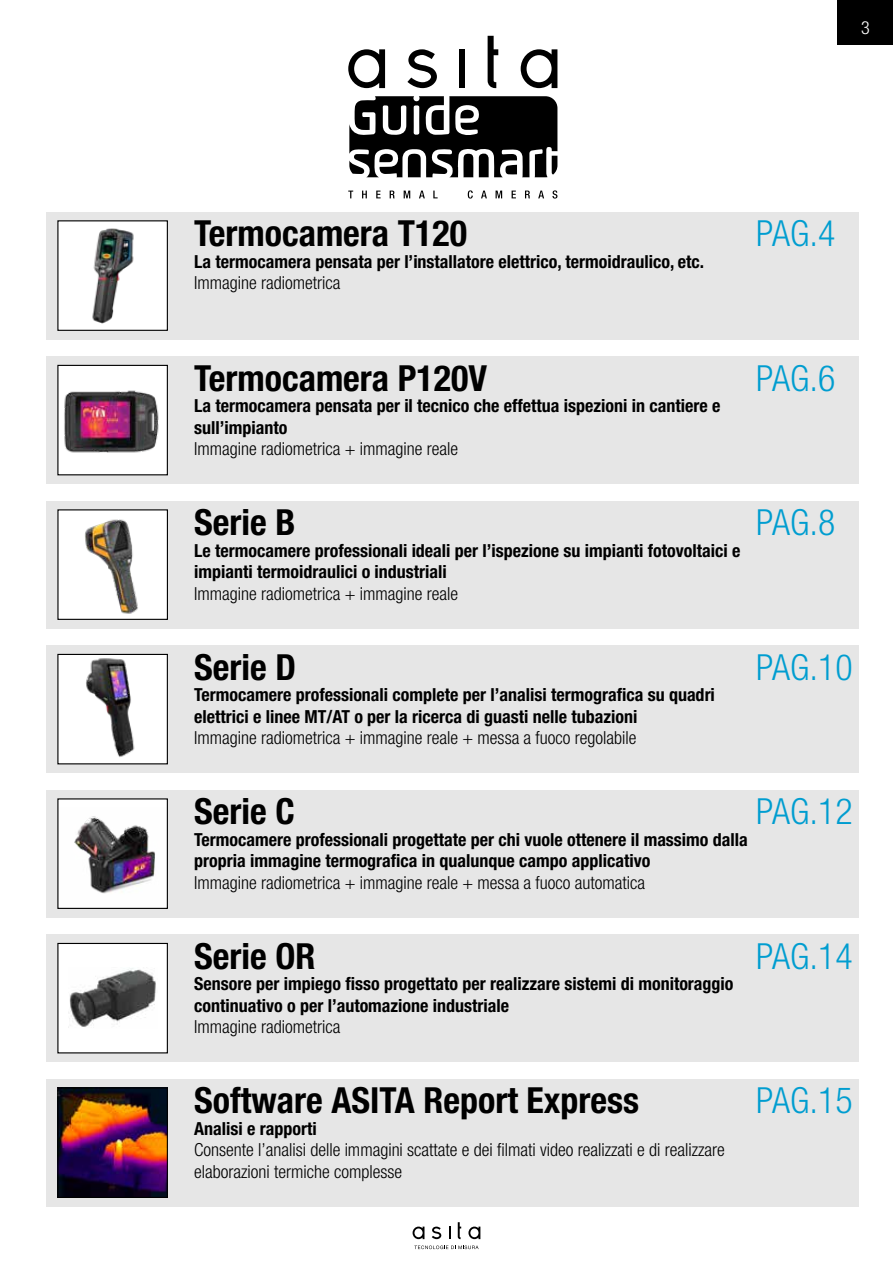
<style>
.page{position:relative;width:893px;height:1263px;background:#fff}
.page>*{position:absolute;margin:0;border:0;box-sizing:border-box;transform-origin:0 0}
.t1{font:700 condensed 36px "Helvetica Neue LT Std";color:#000}
.t2{font:300 condensed 36px "Helvetica Neue LT Std";color:#009dd0}
.t3{font:700 condensed 18px/21.6px "Helvetica Neue LT Std";color:#000}
.t4{font:300 condensed 18px/21.6px "Helvetica Neue LT Std";color:#000}
.t5{font:300 condensed 18px "Helvetica Neue LT Std";color:#fff}
</style>
<div class="page">
<div style="left:838px;top:0;width:55px;height:44px;background:#000"></div>
<svg style="left:413px;top:1226px;width:11px;height:13px"></svg>
<svg style="left:432px;top:1226px;width:9px;height:13px"></svg>
<svg style="left:449px;top:1226px;width:1px;height:13px"></svg>
<svg style="left:458px;top:1222px;width:3px;height:17px"></svg>
<svg style="left:468px;top:1226px;width:12px;height:13px"></svg>
<svg style="left:414px;top:1245px;width:65px;height:4px"></svg>
<svg style="left:348px;top:49px;width:37px;height:39px"></svg>
<svg style="left:407px;top:49px;width:30px;height:39px"></svg>
<div style="left:459px;top:49px;width:6px;height:39px;background:#000"></div>
<svg style="left:488px;top:36px;width:10px;height:52px"></svg>
<svg style="left:521px;top:49px;width:36px;height:39px"></svg>
<svg style="left:348px;top:191px;width:5px;height:7px"></svg>
<svg style="left:362px;top:191px;width:5px;height:7px"></svg>
<svg style="left:376px;top:191px;width:5px;height:7px"></svg>
<svg style="left:390px;top:191px;width:5px;height:7px"></svg>
<svg style="left:404px;top:191px;width:6px;height:7px"></svg>
<svg style="left:419px;top:191px;width:6px;height:7px"></svg>
<svg style="left:433px;top:191px;width:5px;height:7px"></svg>
<svg style="left:468px;top:190px;width:5px;height:9px"></svg>
<svg style="left:481px;top:191px;width:6px;height:7px"></svg>
<svg style="left:496px;top:191px;width:6px;height:7px"></svg>
<svg style="left:512px;top:191px;width:4px;height:7px"></svg>
<svg style="left:525px;top:191px;width:5px;height:7px"></svg>
<svg style="left:538px;top:191px;width:6px;height:7px"></svg>
<svg style="left:552px;top:190px;width:5px;height:9px"></svg>
<svg style="left:349px;top:96px;width:208px;height:81px"></svg>
<div style="left:47px;top:501px;width:812px;height:127px;background:#e6e6e6"></div>
<div style="left:58px;top:510px;width:109px;height:109px;background:#fff"></div>
<img style="left:85px;top:519px;width:53px;height:95px">
<div style="left:57px;top:509px;width:111px;height:111px;border:1px solid #000"></div>
<div style="left:47px;top:645px;width:812px;height:128px;background:#e6e6e6"></div>
<div style="left:58px;top:654px;width:109px;height:110px;background:#fff"></div>
<img style="left:86px;top:658px;width:49px;height:99px">
<div style="left:57px;top:654px;width:111px;height:110px;border:1px solid #000"></div>
<div style="left:47px;top:934px;width:812px;height:128px;background:#e6e6e6"></div>
<div style="left:58px;top:943px;width:109px;height:110px;background:#fff"></div>
<img style="left:68px;top:968px;width:88px;height:60px">
<div style="left:57px;top:943px;width:111px;height:110px;border:1px solid #000"></div>
<div style="left:47px;top:1079px;width:812px;height:127px;background:#e6e6e6"></div>
<img style="left:59px;top:1089px;width:107px;height:107px">
<div style="left:57px;top:1087px;width:111px;height:111px;border:1px solid #000"></div>
<div style="left:47px;top:790px;width:812px;height:127px;background:#e6e6e6"></div>
<div style="left:58px;top:799px;width:109px;height:109px;background:#fff"></div>
<img style="left:74px;top:816px;width:81px;height:78px">
<div style="left:57px;top:798px;width:111px;height:111px;border:1px solid #000"></div>
<div style="left:47px;top:212px;width:812px;height:127px;background:#e6e6e6"></div>
<div style="left:58px;top:221px;width:109px;height:109px;background:#fff"></div>
<img style="left:92px;top:228px;width:42px;height:96px">
<div style="left:57px;top:220px;width:111px;height:111px;border:1px solid #000"></div>
<div style="left:47px;top:356px;width:812px;height:128px;background:#e6e6e6"></div>
<div style="left:58px;top:365px;width:109px;height:110px;background:#fff"></div>
<img style="left:64px;top:390px;width:95px;height:63px">
<div style="left:57px;top:365px;width:111px;height:110px;border:1px solid #000"></div>
<p class="t5" style="left:861px;top:17px;width:10px">3</p>
<h1 class="t1" style="left:194px;top:211px;width:274px">Termocamera T120</h1>
<p class="t3" style="left:194px;top:250px;width:512px">La termocamera pensata per l’installatore elettrico, termoidraulico, etc.</p>
<p class="t4" style="left:194px;top:272px;width:148px">Immagine radiometrica</p>
<h1 class="t1" style="left:194px;top:356px;width:294px">Termocamera P120V</h1>
<p class="t3" style="left:194px;top:395px;width:528px">La termocamera pensata per il tecnico che effettua ispezioni in cantiere e sull’impianto</p>
<p class="t4" style="left:194px;top:438px;width:265px">Immagine radiometrica + immagine reale</p>
<h1 class="t2" style="left:756px;top:213px;width:81px">PAG.4</h1>
<h1 class="t2" style="left:756px;top:357px;width:81px">PAG.6</h1>
<h1 class="t1" style="left:194px;top:500px;width:103px">Serie B</h1>
<h1 class="t2" style="left:756px;top:502px;width:81px">PAG.8</h1>
<p class="t3" style="left:194px;top:539px;width:548px">Le termocamere professionali ideali per l’ispezione su impianti fotovoltaici e impianti termoidraulici o industriali</p>
<p class="t4" style="left:194px;top:582px;width:265px">Immagine radiometrica + immagine reale</p>
<h1 class="t1" style="left:194px;top:645px;width:103px">Serie D</h1>
<p class="t3" style="left:194px;top:684px;width:522px">Termocamere professionali complete per l’analisi termografica su quadri elettrici e linee MT/AT o per la ricerca di guasti nelle tubazioni</p>
<p class="t4" style="left:194px;top:727px;width:444px">Immagine radiometrica + immagine reale + messa a fuoco regolabile</p>
<h1 class="t2" style="left:756px;top:646px;width:98px">PAG.10</h1>
<h1 class="t1" style="left:194px;top:789px;width:102px">Serie C</h1>
<p class="t3" style="left:194px;top:828px;width:555px">Termocamere professionali progettate per chi vuole ottenere il massimo dalla propria immagine termografica in qualunque campo applicativo</p>
<p class="t4" style="left:194px;top:871px;width:453px">Immagine radiometrica + immagine reale + messa a fuoco automatica</p>
<h1 class="t2" style="left:756px;top:791px;width:98px">PAG.12</h1>
<h1 class="t1" style="left:194px;top:934px;width:123px">Serie OR</h1>
<p class="t3" style="left:194px;top:973px;width:541px">Sensore per impiego fisso progettato per realizzare sistemi di monitoraggio continuativo o per l’automazione industriale</p>
<p class="t4" style="left:194px;top:1016px;width:148px">Immagine radiometrica</p>
<h1 class="t2" style="left:756px;top:935px;width:98px">PAG.14</h1>
<h1 class="t1" style="left:194px;top:1078px;width:446px">Software ASITA Report Express</h1>
<p class="t3" style="left:194px;top:1117px;width:124px">Analisi e rapporti</p>
<p class="t4" style="left:194px;top:1139px;width:532px">Consente l’analisi delle immagini scattate e dei filmati video realizzati e di realizzare elaborazioni termiche complesse</p>
<h1 class="t2" style="left:756px;top:1080px;width:98px">PAG.15</h1>
</div>
